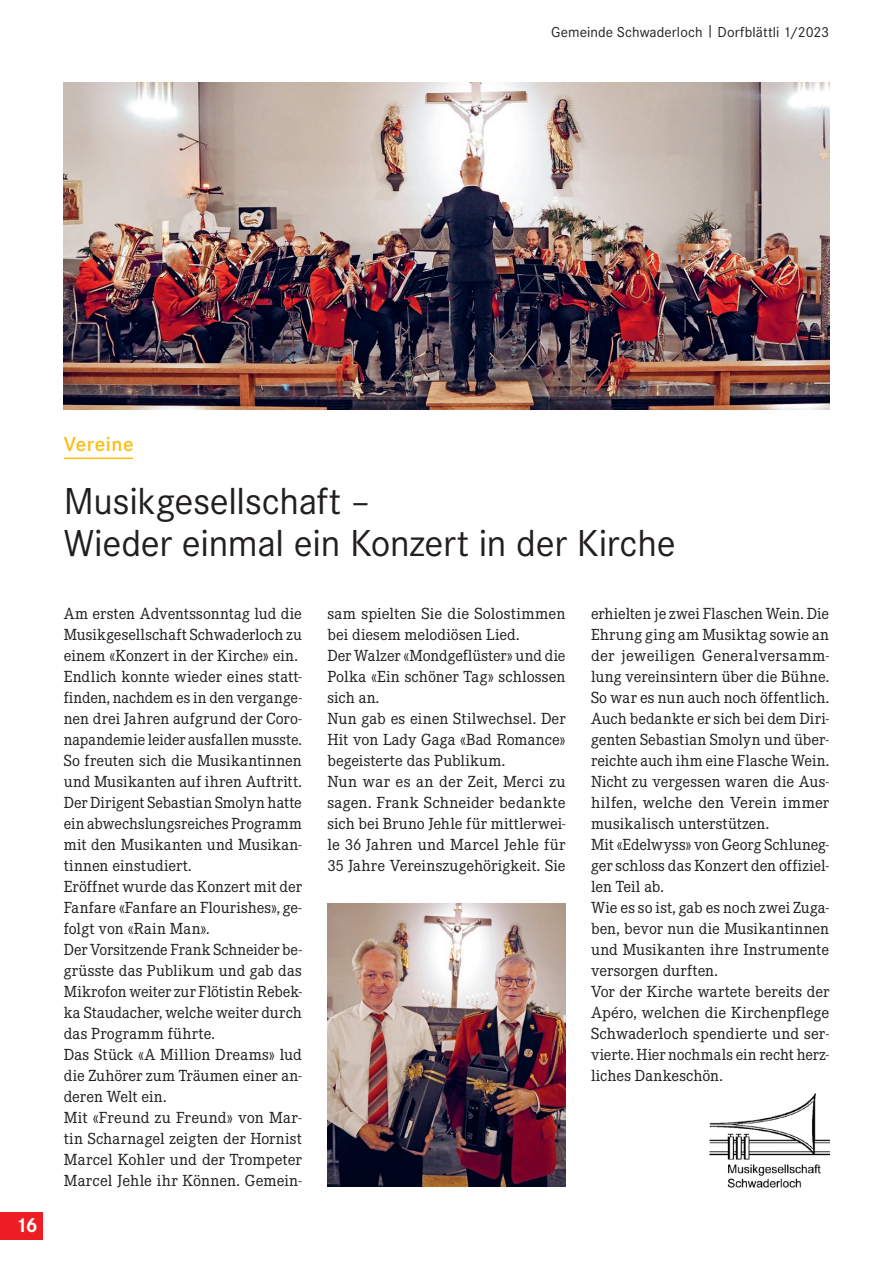
<style>
.page{position:relative;width:893px;height:1263px;background:#fff}
.page>*{position:absolute;margin:0;border:0;box-sizing:border-box;transform-origin:0 0}
.t1{font:39px/42px "Corporate S";letter-spacing:-.01em;color:#231f20}
.t2{font:600 21px "Corporate S";letter-spacing:.025em;color:#fdbc12}
.t3{font:700 21px "Corporate S";color:#fff}
.t4{font:15.75px/21px "Corporate EBQ";letter-spacing:.005em;color:#231f20}
.t5{font:15px "Corporate S";letter-spacing:.005em;color:#231f20}
</style>
<div class="page">
<div style="left:0;top:1212px;width:43px;height:27px;background:#ee1d23"></div>
<img style="left:709px;top:1094px;width:120px;height:94px">
<hr style="left:64px;top:458px;width:69px;height:1px;background:#fdbc12">
<img style="left:64px;top:83px;width:765px;height:326px">
<img style="left:327px;top:904px;width:239px;height:282px">
<p class="t5" style="left:551px;top:23px;width:279px">Gemeinde Schwaderloch | Dorfblättli 1/2023</p>
<h2 class="t3" style="left:15px;top:1213px;width:24px">16</h2>
<h2 class="t2" style="left:64px;top:432px;width:71px">Vereine</h2>
<h1 class="t1" style="left:64px;top:480px;width:613px">Musikgesellschaft –<br>Wieder einmal ein Konzert in der Kirche</h1>
<p class="t4" style="left:64px;top:603px;width:240px">Am ersten Adventssonntag lud die<br>Musikgesellschaft Schwaderloch zu einem «Konzert in der Kirche» ein.<br>Endlich konnte wieder eines statt&shy;finden, nachdem es in den vergange&shy;nen drei Jahren aufgrund der Coro&shy;napandemie leider ausfallen musste.<br>So freuten sich die Musikantinnen und Musikanten auf ihren Auftritt.<br>Der Dirigent Sebastian Smolyn hatte ein abwechslungsreiches Programm mit den Musikanten und Musikan&shy;tinnen einstudiert.<br>Eröffnet wurde das Konzert mit der<br>Fanfare «Fanfare an Flourishes», ge&shy;folgt von «Rain Man».<br>Der Vorsitzende Frank Schneider be&shy;grüsste das Publikum und gab das<br>Mikrofon weiter zur Flötistin Rebek&shy;ka Staudacher, welche weiter durch das Programm führte.<br>Das Stück «A Million Dreams» lud die Zuhörer zum Träumen einer an&shy;deren Welt ein.<br>Mit «Freund zu Freund» von Mar&shy;tin Scharnagel zeigten der Hornist<br>Marcel Kohler und der Trompeter<br>Marcel Jehle ihr Können. Gemein-</p>
<p class="t4" style="left:327px;top:603px;width:240px">sam spielten Sie die Solostimmen bei diesem melodiösen Lied.<br>Der Walzer «Mondgeflüster» und die<br>Polka «Ein schöner Tag» schlossen sich an.<br>Nun gab es einen Stilwechsel. Der<br>Hit von Lady Gaga «Bad Romance» begeisterte das Publikum.<br>Nun war es an der Zeit, Merci zu sagen. Frank Schneider bedankte sich bei Bruno Jehle für mittlerwei&shy;le 36 Jahren und Marcel Jehle für<br>35 Jahre Vereinszugehörigkeit. Sie</p>
<p class="t4" style="left:591px;top:603px;width:240px">erhielten je zwei Flaschen Wein. Die<br>Ehrung ging am Musiktag sowie an der jeweiligen Generalversamm&shy;lung vereinsintern über die Bühne.<br>So war es nun auch noch öffentlich.<br>Auch bedankte er sich bei dem Diri&shy;genten Sebastian Smolyn und über&shy;reichte auch ihm eine Flasche Wein.<br>Nicht zu vergessen waren die Aus&shy;hilfen, welche den Verein immer musikalisch unterstützen.<br>Mit «Edelwyss» von Georg Schluneg&shy;ger schloss das Konzert den offiziel&shy;len Teil ab.<br>Wie es so ist, gab es noch zwei Zuga&shy;ben, bevor nun die Musikantinnen und Musikanten ihre Instrumente versorgen durften.<br>Vor der Kirche wartete bereits der<br>Apéro, welchen die Kirchenpflege<br>Schwaderloch spendierte und ser&shy;vierte. Hier nochmals ein recht herz&shy;liches Dankeschön.</p>
</div>
